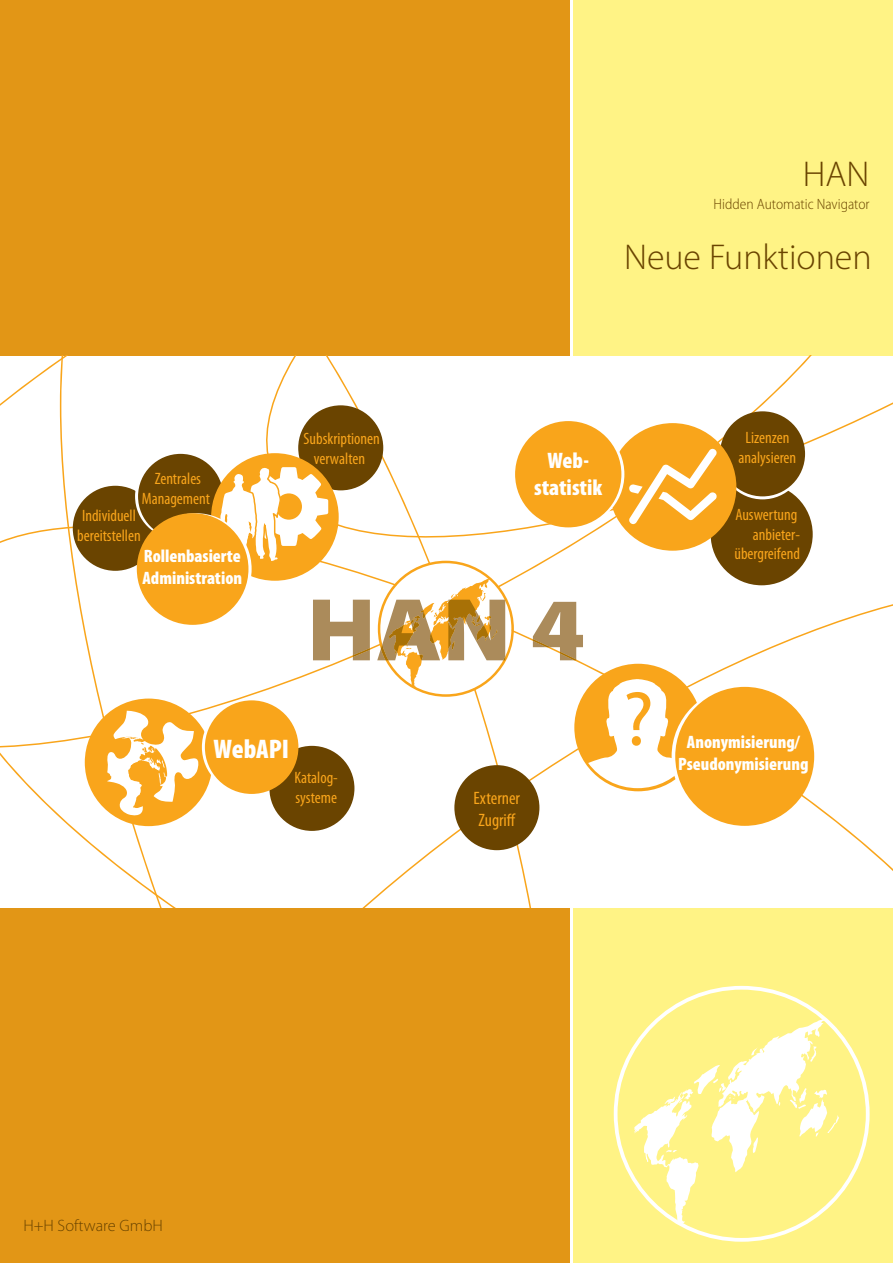
<style>
.page{position:relative;width:893px;height:1263px;background:#fff}
.page>*{position:absolute;margin:0;border:0;box-sizing:border-box;transform-origin:0 0}
.t1{font:300 36px "Myriad Pro";color:#6a4400}
.t2{font:900 condensed 27px "Myriad Pro";color:#fff}
.t3{font:900 condensed 22.5px/27px "Myriad Pro";color:#fff;text-align:center}
.t4{font:900 condensed 18px/21.6px "Myriad Pro";color:#fff}
.t5{font:condensed 18px/21.6px "Myriad Pro";color:#f9a51b}
.t6{font:condensed 16.5px/19.8px "Myriad Pro";color:#f9a51b;text-align:center}
.t7{font:300 16.5px "Myriad Pro";color:#6a4400}
.t8{font:300 semi-condensed 15px "Myriad Pro";color:#6a4400}
</style>
<div class="page">
<div style="left:573px;top:0;width:320px;height:1263px;background:#fff385"></div>
<div style="left:0;top:0;width:571px;height:1263px;background:#e29616"></div>
<hr style="left:570px;top:0;width:2px;height:1263px;background:#fff">
<svg style="left:614px;top:986px;width:256px;height:256px"></svg>
<svg style="left:634px;top:1019px;width:205px;height:204px"></svg>
<div style="left:0;top:356px;width:60px;height:170px;background:#fff"></div>
<div style="left:0;top:526px;width:60px;height:382px;background:#fff"></div>
<div style="left:60px;top:355px;width:164px;height:553px;background:#fff"></div>
<div style="left:82px;top:555px;width:811px;height:353px;background:#fff"></div>
<div style="left:224px;top:355px;width:669px;height:227px;background:#fff"></div>
<svg style="left:313px;top:600px;width:57px;height:60px;background:#c4ad8b"></svg>
<svg style="left:377px;top:561px;width:137px;height:136px;background:#e8d3af"></svg>
<svg style="left:533px;top:602px;width:50px;height:58px;background:#cbb798"></svg>
<div style="left:73px;top:486px;width:85px;height:85px;background:#6a4400;border-radius:50%"></div>
<svg style="left:135px;top:454px;width:85px;height:85px"></svg>
<div style="left:138px;top:454px;width:85px;height:85px;background:#6a4400;border-radius:50%"></div>
<div style="left:269px;top:746px;width:85px;height:85px;background:#6a4400;border-radius:50%"></div>
<div style="left:711px;top:483px;width:102px;height:102px;background:#6a4400;border-radius:50%"></div>
<svg style="left:720px;top:414px;width:85px;height:85px"></svg>
<div style="left:720px;top:411px;width:85px;height:85px;background:#6a4400;border-radius:50%"></div>
<div style="left:298px;top:405px;width:85px;height:85px;background:#6a4400;border-radius:50%"></div>
<div style="left:454px;top:765px;width:85px;height:85px;background:#6a4400;border-radius:50%"></div>
<div style="left:85px;top:698px;width:127px;height:128px;background:#f9a51b;border-radius:50%"></div>
<svg style="left:107px;top:710px;width:92px;height:106px"></svg>
<svg style="left:202px;top:700px;width:93px;height:94px"></svg>
<div style="left:205px;top:700px;width:93px;height:94px;background:#f9a51b;border-radius:50%"></div>
<div style="left:211px;top:453px;width:128px;height:128px;background:#f9a51b;border-radius:50%"></div>
<svg style="left:217px;top:466px;width:111px;height:106px"></svg>
<svg style="left:140px;top:513px;width:112px;height:112px"></svg>
<div style="left:137px;top:513px;width:111px;height:112px;background:#f9a51b;border-radius:50%"></div>
<div style="left:574px;top:664px;width:128px;height:127px;background:#f9a51b;border-radius:50%"></div>
<svg style="left:588px;top:679px;width:99px;height:109px"></svg>
<div style="left:672px;top:687px;width:139px;height:139px;background:#fff;border-radius:50%"></div>
<div style="left:675px;top:687px;width:139px;height:139px;background:#f9a51b;border-radius:50%"></div>
<div style="left:609px;top:423px;width:127px;height:128px;background:#f9a51b;border-radius:50%"></div>
<svg style="left:629px;top:448px;width:88px;height:76px"></svg>
<svg style="left:518px;top:421px;width:106px;height:106px"></svg>
<div style="left:515px;top:421px;width:106px;height:106px;background:#f9a51b;border-radius:50%"></div>
<p class="t6" style="left:142px;top:469px;width:70px">Zentrales<br>Management</p>
<p class="t6" style="left:77px;top:506px;width:65px;text-align:left">Individuell bereitstellen</p>
<p class="t4" style="left:143px;top:546px;width:101px">Rollenbasierte<br>Administration</p>
<p class="t6" style="left:304px;top:429px;width:78px">Subskriptionen verwalten</p>
<h2 class="t2" style="left:213px;top:734px;width:77px">WebAPI</h2>
<p class="t6" style="left:295px;top:768px;width:45px;text-align:left">Katalog&shy;systeme</p>
<h1 class="t1" style="left:803px;top:155px;width:68px">HAN</h1>
<p class="t8" style="left:714px;top:196px;width:157px">Hidden Automatic Navigator</p>
<h1 class="t1" style="left:624px;top:237px;width:249px">Neue Funktionen</h1>
<h3 class="t3" style="left:534px;top:448px;width:70px">Web&shy;statistik</h3>
<p class="t6" style="left:738px;top:428px;width:59px">Lizenzen analysieren</p>
<p class="t6" style="left:734px;top:505px;width:67px;text-align:right">Auswertung anbieter&shy;übergreifend</p>
<p class="t5" style="left:474px;top:788px;width:48px">Externer<br>Zugriff</p>
<p class="t4" style="left:678px;top:731px;width:132px;text-align:center">Anonymisierung/<br>Pseudonymisierung</p>
<p class="t7" style="left:23px;top:1216px;width:141px">H+H Software GmbH</p>
</div>
